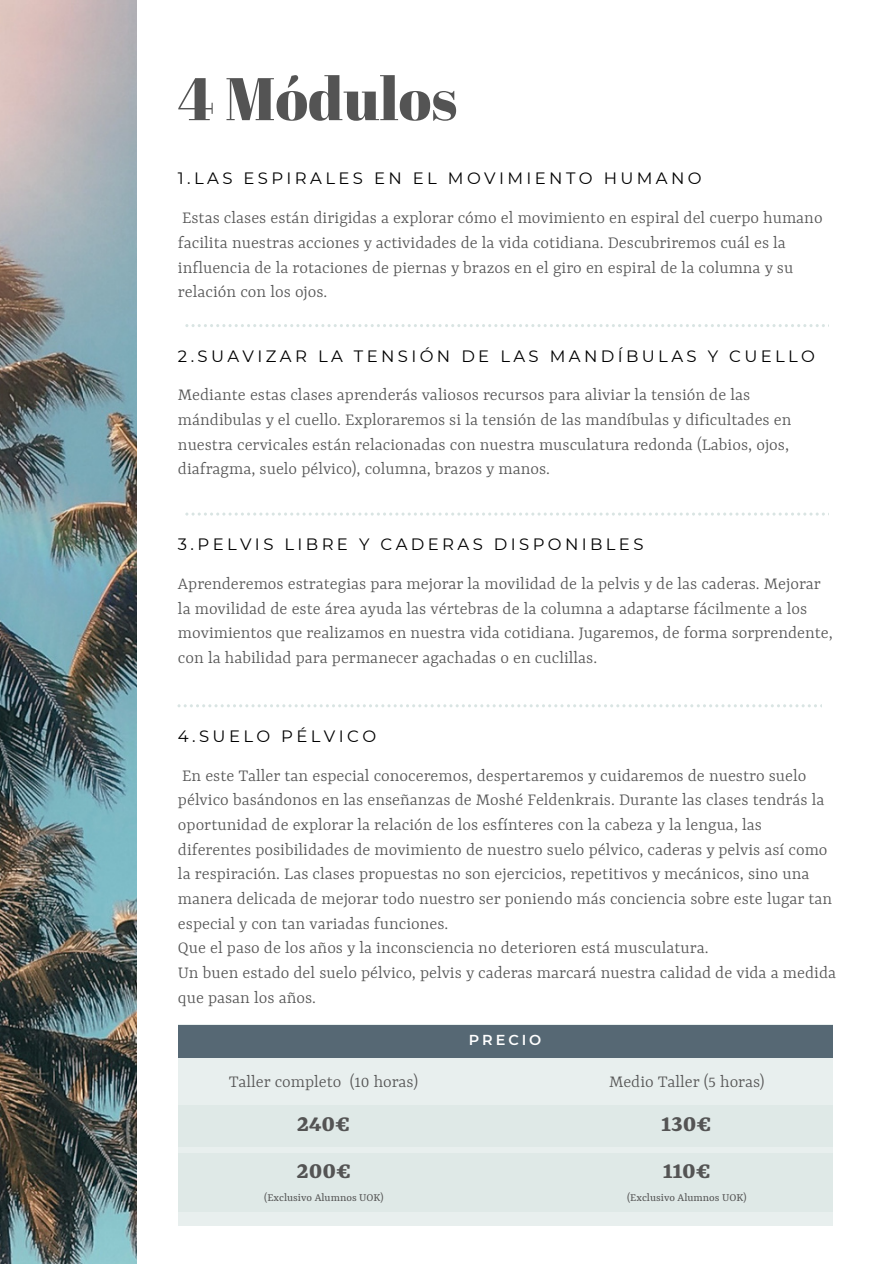
<style>
.page{position:relative;width:894px;height:1264px;background:#fff}
.page>*{position:absolute;margin:0;border:0;box-sizing:border-box;transform-origin:0 0}
.t1{font:60px "Abril Fatface";color:#545454}
.t2{font:700 27px "Rasa";color:#545454}
.t3{font:300 18.45px/24.8px "Rasa";color:#545454}
.t4{font:16.5px "Montserrat";letter-spacing:.205em;color:#000}
.t5{font:600 14.4px "Montserrat";letter-spacing:.205em;color:#fff}
.t6{font:12px "Rasa";color:#545454}
</style>
<div class="page">
<img style="left:0;top:0;width:137px;height:1263px">
<div style="left:178px;top:1024px;width:653px;height:201px;background:#e8efee"></div>
<div style="left:178px;top:1153px;width:654px;height:58px;background:#dfe9e7"></div>
<div style="left:178px;top:1105px;width:654px;height:41px;background:#dfe9e7"></div>
<div style="left:178px;top:1024px;width:654px;height:33px;background:#566874"></div>
<svg style="left:185px;top:324px;width:640px;height:3px"></svg>
<svg style="left:185px;top:512px;width:640px;height:3px"></svg>
<svg style="left:177px;top:704px;width:640px;height:3px"></svg>
<h1 class="t1" style="left:178px;top:57px;width:281px">4 Módulos</h1>
<h3 class="t4" style="left:178px;top:168px;width:525px">1.LAS ESPIRALES EN EL MOVIMIENTO HUMANO</h3>
<h3 class="t3" style="left:178px;top:206px;width:646px">Estas clases están dirigidas a explorar cómo el movimiento en espiral del cuerpo humano facilita nuestras acciones y actividades de la vida cotidiana. Descubriremos cuál es la influencia de la rotaciones de piernas y brazos en el giro en espiral de la columna y su relación con los ojos.</h3>
<h2 class="t4" style="left:178px;top:345px;width:638px">2.SUAVIZAR LA TENSIÓN DE LAS MANDÍBULAS Y CUELLO</h2>
<h2 class="t3" style="left:178px;top:384px;width:615px">Mediante estas clases aprenderás valiosos recursos para aliviar la tensión de las mándibulas y el cuello. Exploraremos si la tensión de las mandíbulas y dificultades en nuestra cervicales están relacionadas con nuestra musculatura redonda (Labios, ojos, diafragma, suelo pélvico), columna, brazos y manos.</h2>
<p class="t4" style="left:178px;top:534px;width:467px">3.PELVIS LIBRE Y CADERAS DISPONIBLES</p>
<p class="t3" style="left:178px;top:572px;width:656px">Aprenderemos estrategias para mejorar la movilidad de la pelvis y de las caderas. Mejorar la movilidad de este área ayuda las vértebras de la columna a adaptarse fácilmente a los movimientos que realizamos en nuestra vida cotidiana. Jugaremos, de forma sorprendente, con la habilidad para permanecer agachadas o en cuclillas.</p>
<p class="t4" style="left:178px;top:726px;width:199px">4.SUELO PÉLVICO</p>
<p class="t3" style="left:178px;top:764px;width:659px">En este Taller tan especial conoceremos, despertaremos y cuidaremos de nuestro suelo pélvico basándonos en las enseñanzas de Moshé Feldenkrais. Durante las clases tendrás la oportunidad de explorar la relación de los esfínteres con la cabeza y la lengua, las diferentes posibilidades de movimiento de nuestro suelo pélvico, caderas y pelvis así como la respiración. Las clases propuestas no son ejercicios, repetitivos y mecánicos, sino una manera delicada de mejorar todo nuestro ser poniendo más conciencia sobre este lugar tan especial y con tan variadas funciones.<br>Que el paso de los años y la inconsciencia no deterioren está musculatura.<br>Un buen estado del suelo pélvico, pelvis y caderas marcará nuestra calidad de vida a medida que pasan los años.</p>
<h4 class="t5" style="left:468px;top:1031px;width:74px">PRECIO</h4>
<h6 class="t3" style="left:229px;top:1070px;width:191px">Taller completo (10 horas)</h6>
<h4 class="t3" style="left:609px;top:1070px;width:157px">Medio Taller (5 horas)</h4>
<h6 class="t2" style="left:296px;top:1111px;width:55px">240€</h6>
<h4 class="t2" style="left:296px;top:1157px;width:56px">200€</h4>
<h6 class="t6" style="left:264px;top:1191px;width:121px">(Exclusivo Alumnos UOK)</h6>
<h4 class="t2" style="left:661px;top:1111px;width:52px">130€</h4>
<h6 class="t2" style="left:662px;top:1157px;width:50px">110€</h6>
<h5 class="t6" style="left:627px;top:1191px;width:121px">(Exclusivo Alumnos UOK)</h5>
</div>
